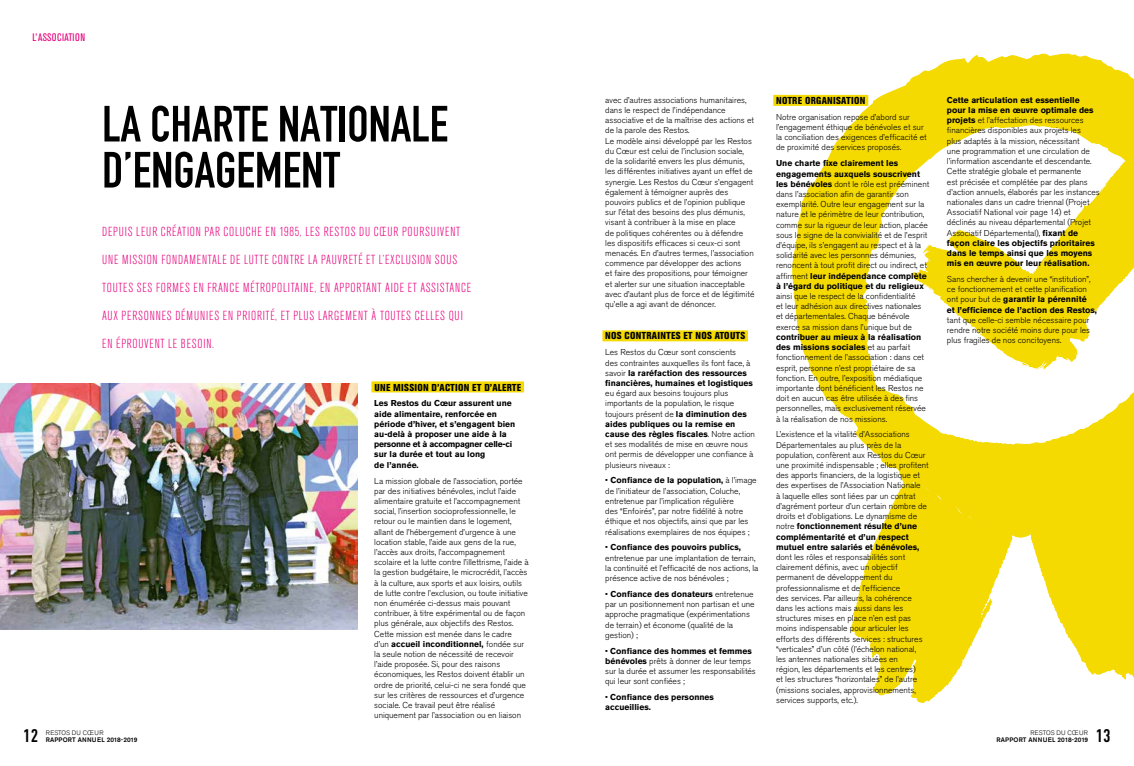
<style>
.page{position:relative;width:1134px;height:766px;background:#fff}
.page>*{position:absolute;margin:0;border:0;box-sizing:border-box;transform-origin:0 0}
.t1{font:50px/46px "DIN Engschrift";color:#000}
.t2{font:500 condensed 18.8px "DIN Next LT Pro";color:#000}
.t3{font:300 condensed 13px/28px "Akzidenz Grotesk Pro";letter-spacing:.06em;color:#e6007d}
.t4{font:condensed 10.8px "Akzidenz Grotesk Pro";letter-spacing:.03em;color:#e6007d}
.t5{font:800 condensed 10px "Akzidenz Grotesk Pro";letter-spacing:.03em;color:#000}
.t6{font:300 8.5px/10.2px "Akzidenz Grotesk Pro";color:#000}
.t7{font:700 8.5px/10.2px "Akzidenz Grotesk Pro";color:#000}
.t8{font:500 6.5px "Akzidenz Grotesk Pro";letter-spacing:.01em;color:#000}
.t9{font:300 6.5px "Akzidenz Grotesk Pro";letter-spacing:.03em;color:#000}
.s1{font-weight:700}
.s2{font-weight:300}
</style>
<div class="page">
<svg style="left:791px;top:53px;width:343px;height:485px"></svg>
<svg style="left:851px;top:478px;width:162px;height:225px"></svg>
<svg style="left:1029px;top:487px;width:105px;height:193px"></svg>
<svg style="left:912px;top:59px;width:222px;height:310px;fill:#f4da00"></svg>
<svg style="left:922px;top:276px;width:9px;height:3px"></svg>
<svg style="left:995px;top:247px;width:5px;height:4px"></svg>
<svg style="left:1122px;top:261px;width:12px;height:18px"></svg>
<svg style="left:1082px;top:306px;width:15px;height:20px"></svg>
<svg style="left:1072px;top:352px;width:6px;height:9px"></svg>
<svg style="left:1020px;top:358px;width:8px;height:9px"></svg>
<svg style="left:926px;top:251px;width:6px;height:5px"></svg>
<svg style="left:958px;top:256px;width:14px;height:6px"></svg>
<svg style="left:958px;top:229px;width:9px;height:3px"></svg>
<div style="left:371px;top:381px;width:153px;height:11px;background:#f4da00"></div>
<div style="left:602px;top:330px;width:146px;height:11px;background:#f4da00"></div>
<div style="left:773px;top:95px;width:95px;height:11px;background:#f4da00"></div>
<img style="left:0;top:383px;width:358px;height:246px">
<p class="t4" style="left:33px;top:30px;width:54px">L’ASSOCIATION</p>
<h1 class="t1" style="left:102px;top:101px;width:348px">LA CHARTE NATIONALE<br>D’ENGAGEMENT</h1>
<p class="t3" style="left:102px;top:217px;width:370px">DEPUIS LEUR CRÉATION PAR COLUCHE EN 1985, LES RESTOS DU CŒUR POURSUIVENT UNE MISSION FONDAMENTALE DE LUTTE CONTRE LA PAUVRETÉ ET L’EXCLUSION SOUS TOUTES SES FORMES EN FRANCE MÉTROPOLITAINE, EN APPORTANT AIDE ET ASSISTANCE AUX PERSONNES DÉMUNIES EN PRIORITÉ, ET PLUS LARGEMENT À TOUTES CELLES QUI EN ÉPROUVENT LE BESOIN.</p>
<p class="t5" style="left:374px;top:380px;width:148px">UNE MISSION D’ACTION ET D’ALERTE</p>
<p class="t7" style="left:374px;top:398px;width:142px">Les Restos du Cœur assurent une aide alimentaire, renforcée en période d’hiver, et s’engagent bien au-delà à proposer une aide à la personne et à accompagner celle-ci sur la durée et tout au long<br>de l’année.</p>
<p class="t6" style="left:374px;top:475px;width:156px">La mission globale de l’association, portée par des initiatives bénévoles, inclut l’aide alimentaire gratuite et l’accompagnement social, l’insertion socioprofessionnelle, le retour ou le maintien dans le logement, allant de l’hébergement d’urgence à une location stable, l’aide aux gens de la rue, l’accès aux droits, l’accompagnement scolaire et la lutte contre l’illettrisme, l’aide à la gestion budgétaire, le microcrédit, l’accès à la culture, aux sports et aux loisirs, outils de lutte contre l’exclusion, ou toute initiative non énumérée ci-dessus mais pouvant contribuer, à titre expérimental ou de façon plus générale, aux objectifs des Restos.<br>Cette mission est menée dans le cadre<br>d’un <span class="s1">accueil inconditionnel,</span> fondée sur la seule notion de nécessité de recevoir l’aide proposée. Si, pour des raisons économiques, les Restos doivent établir un ordre de priorité, celui-ci ne sera fondé que sur les critères de ressources et d’urgence sociale. Ce travail peut être réalisé uniquement par l’association ou en liaison</p>
<p class="t6" style="left:605px;top:95px;width:151px">avec d’autres associations humanitaires, dans le respect de l’indépendance associative et de la maîtrise des actions et de la parole des Restos.<br>Le modèle ainsi développé par les Restos du Cœur est celui de l’inclusion sociale, de la solidarité envers les plus démunis, les différentes initiatives ayant un effet de synergie. Les Restos du Cœur s’engagent également à témoigner auprès des pouvoirs publics et de l’opinion publique sur l’état des besoins des plus démunis, visant à contribuer à la mise en place<br>de politiques cohérentes ou à défendre les dispositifs efficaces si ceux-ci sont menacés. En d’autres termes, l’association commence par développer des actions<br>et faire des propositions, pour témoigner et alerter sur une situation inacceptable avec d’autant plus de force et de légitimité qu’elle a agi avant de dénoncer.</p>
<p class="t5" style="left:605px;top:329px;width:141px">NOS CONTRAINTES ET NOS ATOUTS</p>
<p class="t6" style="left:605px;top:347px;width:149px">Les Restos du Cœur sont conscients<br>des contraintes auxquelles ils font face, à savoir <span class="s1">la raréfaction des ressources financières, humaines et logistiques</span></p>
<p class="t6" style="left:605px;top:388px;width:151px">eu égard aux besoins toujours plus importants de la population, le risque toujours présent de <span class="s1">la diminution des aides publiques ou la remise en cause des règles fiscales</span>. Notre action et ses modalités de mise en œuvre nous ont permis de développer une confiance à plusieurs niveaux :</p>
<p class="t6" style="left:605px;top:475px;width:153px">• <span class="s1">Confiance de la population,</span> à l’image de l’initiateur de l’association, Coluche, entretenue par l’implication régulière<br>des “Enfoirés”, par notre fidélité à notre éthique et nos objectifs, ainsi que par les réalisations exemplaires de nos équipes ;</p>
<p class="t6" style="left:605px;top:542px;width:155px">• <span class="s1">Confiance des pouvoirs publics, </span>entretenue par une implantation de terrain, la continuité et l’efficacité de nos actions, la présence active de nos bénévoles ;</p>
<p class="t6" style="left:605px;top:588px;width:151px">• <span class="s1">Confiance des donateurs</span> entretenue par un positionnement non partisan et une approche pragmatique (expérimentations de terrain) et économe (qualité de la gestion) ;</p>
<p class="t6" style="left:605px;top:645px;width:152px">• <span class="s1">Confiance des hommes et femmes bénévoles</span> prêts à donner de leur temps sur la durée et assumer les responsabilités qui leur sont confiées ;</p>
<p class="t7" style="left:605px;top:691px;width:110px"><span class="s2">•</span> Confiance des personnes accueillies.</p>
<p class="t5" style="left:776px;top:94px;width:91px">NOTRE ORGANISATION</p>
<p class="t6" style="left:776px;top:112px;width:152px">Notre organisation repose d’abord sur l’engagement éthique de bénévoles et sur la conciliation des exigences d’efficacité et de proximité des services proposés.</p>
<p class="t6" style="left:776px;top:158px;width:155px"><span class="s1">Une charte fixe clairement les engagements auxquels souscrivent les bénévoles</span> dont le rôle est prééminent dans l’association afin de garantir son exemplarité. Outre leur engagement sur la nature et le périmètre de leur contribution, comme sur la rigueur de leur action, placée sous le signe de la convivialité et de l’esprit d’équipe, ils s’engagent au respect et à la solidarité avec les personnes démunies, renoncent à tout profit direct ou indirect, et affirment <span class="s1">leur indépendance complète à l’égard du politique et du religieux</span></p>
<p class="t6" style="left:776px;top:291px;width:147px">ainsi que le respect de la confidentialité et leur adhésion aux directives nationales et départementales. Chaque bénévole exerce sa mission dans l’unique but de</p>
<p class="t6" style="left:776px;top:332px;width:151px"><span class="s1">contribuer au mieux à la réalisation des missions sociales</span> et au parfait fonctionnement de l’association : dans cet esprit, personne n’est propriétaire de sa fonction. En outre, l’exposition médiatique importante dont bénéficient les Restos ne doit en aucun cas être utilisée à des fins personnelles, mais exclusivement réservée à la réalisation de nos missions.</p>
<p class="t6" style="left:776px;top:429px;width:154px">L’existence et la vitalité d’Associations Départementales au plus près de la population, confèrent aux Restos du Cœur une proximité indispensable ; elles profitent des apports financiers, de la logistique et des expertises de l’Association Nationale<br>à laquelle elles sont liées par un contrat d’agrément porteur d’un certain nombre de droits et d’obligations. Le dynamisme de notre <span class="s1">fonctionnement résulte d’une complémentarité et d’un respect mutuel entre salariés et bénévoles,</span></p>
<p class="t6" style="left:776px;top:551px;width:148px">dont les rôles et responsabilités sont clairement définis, avec un objectif permanent de développement du professionnalisme et de l’efficience<br>des services. Par ailleurs, la cohérence dans les actions mais aussi dans les structures mises en place n’en est pas moins indispensable pour articuler les efforts des différents services : structures “verticales” d’un côté (l’échelon national, les antennes nationales situées en région, les départements et les centres) et les structures “horizontales” de l’autre (missions sociales, approvisionnements, services supports, etc.).</p>
<p class="t6" style="left:947px;top:95px;width:154px"><span class="s1">Cette articulation est essentielle pour la mise en œuvre optimale des projets</span> et l’affectation des ressources financières disponibles aux projets les<br>plus adaptés à la mission, nécessitant<br>une programmation et une circulation de l’information ascendante et descendante.<br>Cette stratégie globale et permanente<br>est précisée et complétée par des plans d’action annuels, élaborés par les instances nationales dans un cadre triennal (Projet Associatif National voir page 14) et déclinés au niveau départemental (Projet Associatif Départemental), <span class="s1">fixant de façon claire les objectifs prioritaires dans le temps ainsi que les moyens mis en œuvre pour leur réalisation.</span></p>
<p class="t6" style="left:947px;top:274px;width:152px">Sans chercher à devenir une “institution”, ce fonctionnement et cette planification ont pour but de <span class="s1">garantir la pérennité<br>et l’efficience de l’action des Restos,</span></p>
<p class="t6" style="left:947px;top:315px;width:145px;text-align:justify">tant que celle-ci semble nécessaire pour rendre notre société moins dure pour les plus fragiles de nos concitoyens.</p>
<h2 class="t2" style="left:23px;top:724px;width:16px">12</h2>
<h2 class="t2" style="left:1096px;top:724px;width:16px">13</h2>
<p class="t9" style="left:46px;top:728px;width:59px">RESTOS DU CŒUR</p>
<p class="t8" style="left:46px;top:735px;width:93px">RAPPORT ANNUEL 2018-2019</p>
<p class="t9" style="left:1030px;top:728px;width:59px">RESTOS DU CŒUR</p>
<p class="t8" style="left:996px;top:735px;width:93px">RAPPORT ANNUEL 2018-2019</p>
</div>
